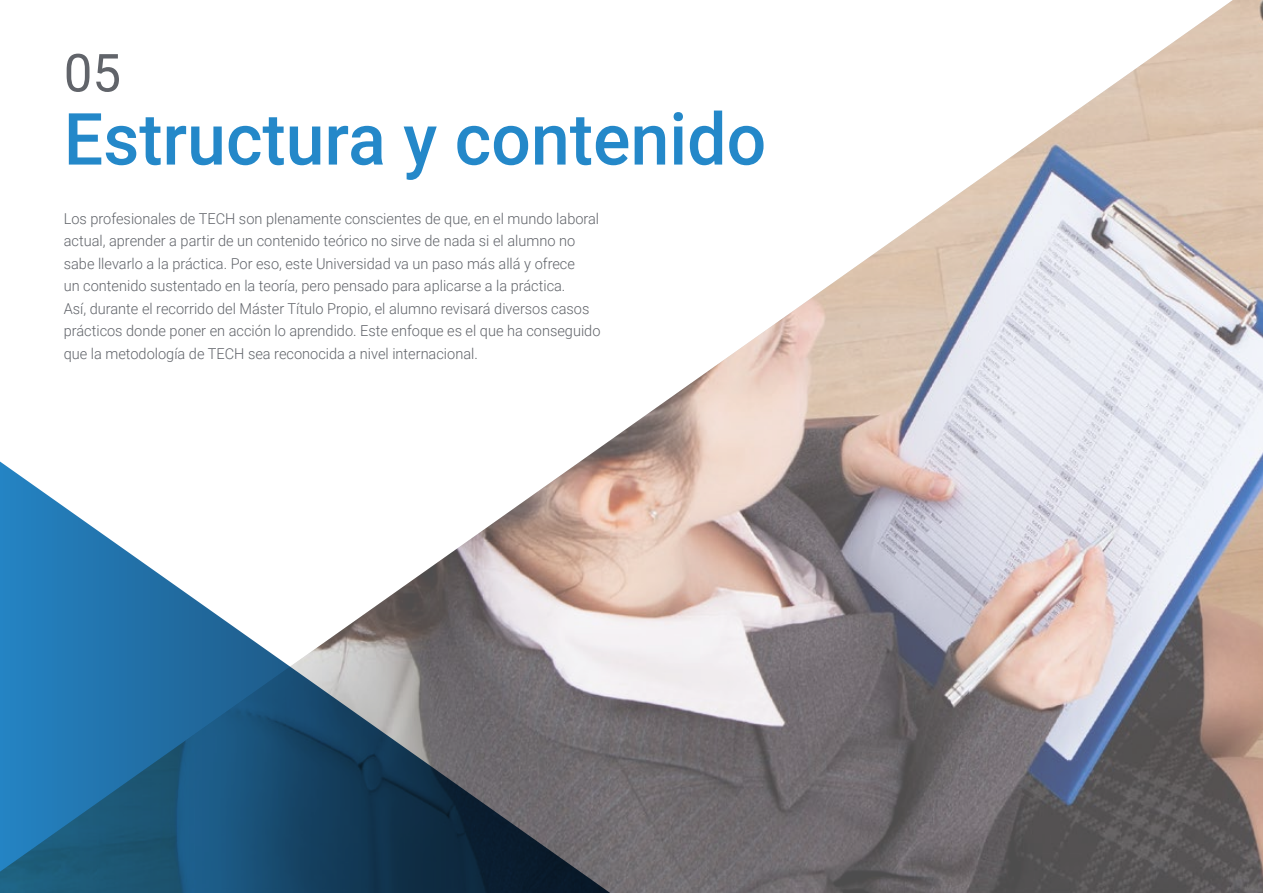
<style>
.page{position:relative;width:1263px;height:893px;background:#fff}
.page>*{position:absolute;margin:0;border:0;box-sizing:border-box;transform-origin:0 0}
.t1{font:500 72px "Roboto";color:#2488c9}
.t2{font:52.5px "Roboto";color:#61646a}
.t3{font:300 15px/22.5px "Roboto";color:#61646a}
</style>
<div class="page">
<img style="left:602px;top:0;width:661px;height:893px">
<svg style="left:0;top:446px;width:640px;height:447px"></svg>
<h2 class="t2" style="left:64px;top:36px;width:59px">05</h2>
<h1 class="t1" style="left:64px;top:89px;width:704px">Estructura y contenido</h1>
<p class="t3" style="left:64px;top:207px;width:538px">Los profesionales de TECH son plenamente conscientes de que, en el mundo laboral actual, aprender a partir de un contenido teórico no sirve de nada si el alumno no sabe llevarlo a la práctica. Por eso, este Universidad va un paso más allá y ofrece<br>un contenido sustentado en la teoría, pero pensado para aplicarse a la práctica.<br>Así, durante el recorrido del Máster Título Propio, el alumno revisará diversos casos prácticos donde poner en acción lo aprendido. Este enfoque es el que ha conseguido que la metodología de TECH sea reconocida a nivel internacional.</p>
</div>
